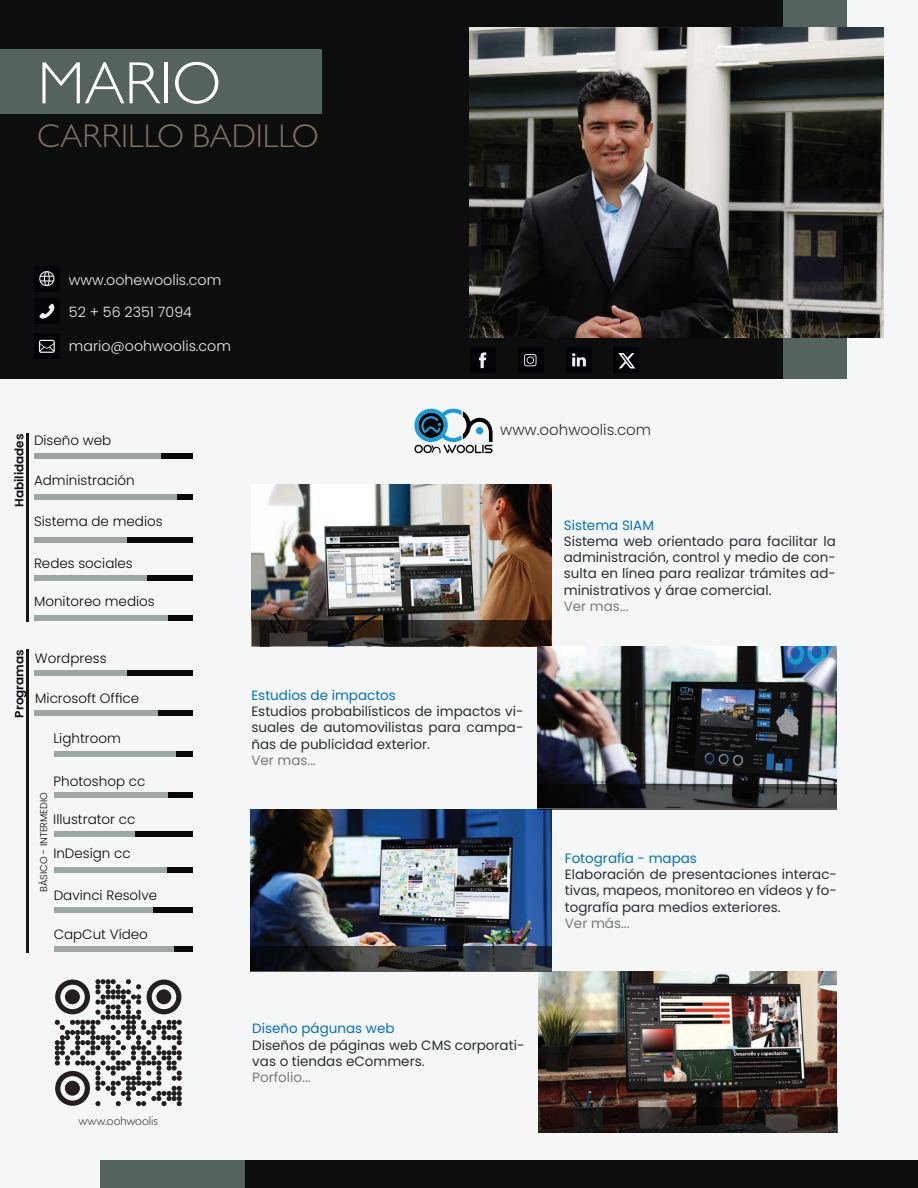
<style>
.page{position:relative;width:918px;height:1188px;background:#f5f7f7}
.page>*{position:absolute;margin:0;border:0;box-sizing:border-box;transform-origin:0 0}
.t1{font:300 60px "Gill Sans";color:#fff}
.t2{font:300 33px "Gill Sans";color:#827063}
.t3{font:300 15px "Poppins";color:#2a2e32}
.t4{font:300 14.25px "Poppins";color:#eff0f0}
.t5{font:13.5px/16.2px "Poppins";color:#2a2e32;text-align:justify}
.t6{font:300 13.5px "Poppins";color:#07090c}
.t7{font:13.5px "Poppins";color:#0671ba}
.t8{font:13.5px "Poppins";color:#767a7c}
.t9{font:300 12.75px "Gill Sans";color:#2a2e32}
.t10{font:600 12px "Poppins";color:#0b0e11}
.t11{font:300 9.75px "Poppins";color:#07090c}
</style>
<div class="page">
<div style="left:0;top:0;width:827px;height:379px;background:#0b0e0d"></div>
<div style="left:0;top:49px;width:322px;height:65px;background:#54635c"></div>
<div style="left:784px;top:0;width:63px;height:379px;background:#54635c"></div>
<div style="left:101px;top:1160px;width:817px;height:28px;background:#0b0e0d"></div>
<div style="left:101px;top:1160px;width:144px;height:28px;background:#54635c"></div>
<div style="left:34px;top:298px;width:26px;height:26px;background:#030408"></div>
<svg style="left:39px;top:304px;width:16px;height:15px"></svg>
<div style="left:34px;top:266px;width:26px;height:25px;background:#030408"></div>
<svg style="left:39px;top:271px;width:15px;height:15px"></svg>
<div style="left:34px;top:333px;width:26px;height:26px;background:#030408"></div>
<svg style="left:39px;top:340px;width:16px;height:13px"></svg>
<div style="left:34px;top:453px;width:158px;height:6px;background:#060907"></div>
<div style="left:34px;top:453px;width:126px;height:6px;background:#9ca7a5"></div>
<div style="left:34px;top:494px;width:158px;height:5px;background:#060907"></div>
<div style="left:34px;top:494px;width:143px;height:5px;background:#9ca7a5"></div>
<div style="left:34px;top:537px;width:158px;height:6px;background:#060907"></div>
<div style="left:34px;top:537px;width:93px;height:6px;background:#9ca7a5"></div>
<div style="left:34px;top:576px;width:158px;height:5px;background:#060907"></div>
<div style="left:34px;top:576px;width:113px;height:5px;background:#9ca7a5"></div>
<div style="left:34px;top:615px;width:158px;height:6px;background:#060907"></div>
<div style="left:34px;top:615px;width:134px;height:6px;background:#9ca7a5"></div>
<hr style="left:26px;top:433px;width:2px;height:189px;background:#181717">
<hr style="left:26px;top:649px;width:2px;height:303px;background:#181717">
<div style="left:34px;top:670px;width:158px;height:6px;background:#060907"></div>
<div style="left:34px;top:670px;width:92px;height:6px;background:#9ca7a5"></div>
<div style="left:34px;top:711px;width:158px;height:5px;background:#060907"></div>
<div style="left:34px;top:711px;width:124px;height:5px;background:#9ca7a5"></div>
<div style="left:54px;top:751px;width:138px;height:6px;background:#060907"></div>
<div style="left:54px;top:751px;width:122px;height:6px;background:#9ca7a5"></div>
<div style="left:54px;top:792px;width:138px;height:6px;background:#060907"></div>
<div style="left:54px;top:792px;width:113px;height:6px;background:#9ca7a5"></div>
<div style="left:54px;top:831px;width:138px;height:5px;background:#060907"></div>
<div style="left:54px;top:831px;width:81px;height:5px;background:#9ca7a5"></div>
<div style="left:54px;top:867px;width:138px;height:6px;background:#060907"></div>
<div style="left:54px;top:867px;width:112px;height:6px;background:#9ca7a5"></div>
<div style="left:54px;top:907px;width:138px;height:6px;background:#060907"></div>
<div style="left:54px;top:907px;width:99px;height:6px;background:#9ca7a5"></div>
<div style="left:54px;top:947px;width:138px;height:5px;background:#060907"></div>
<div style="left:54px;top:947px;width:119px;height:5px;background:#9ca7a5"></div>
<div style="left:470px;top:348px;width:25px;height:25px;background:#030408"></div>
<svg style="left:479px;top:352px;width:7px;height:16px"></svg>
<div style="left:518px;top:348px;width:25px;height:25px;background:#030408"></div>
<svg style="left:524px;top:354px;width:12px;height:12px"></svg>
<div style="left:566px;top:348px;width:25px;height:25px;background:#030408"></div>
<svg style="left:572px;top:353px;width:14px;height:13px"></svg>
<div style="left:614px;top:348px;width:25px;height:25px;background:#030408"></div>
<svg style="left:618px;top:353px;width:17px;height:15px"></svg>
<img style="left:470px;top:27px;width:414px;height:311px">
<img style="left:252px;top:484px;width:299px;height:162px">
<img style="left:537px;top:646px;width:300px;height:138px">
<img style="left:251px;top:809px;width:301px;height:137px">
<img style="left:538px;top:971px;width:299px;height:136px">
<svg style="left:251px;top:946px;width:301px;height:26px;background:#292d2f"></svg>
<svg style="left:252px;top:620px;width:299px;height:25px;background:#272019"></svg>
<svg style="left:537px;top:784px;width:300px;height:25px;background:#2d2f30"></svg>
<svg style="left:414px;top:409px;width:79px;height:44px"></svg>
<svg style="left:538px;top:1107px;width:300px;height:26px;background:#211915"></svg>
<svg style="left:55px;top:979px;width:127px;height:127px"></svg>
<div style="left:65px;top:989px;width:15px;height:15px;background:#231f20;border-radius:50%"></div>
<div style="left:156px;top:989px;width:15px;height:15px;background:#231f20;border-radius:50%"></div>
<div style="left:65px;top:1081px;width:15px;height:15px;background:#231f20;border-radius:50%"></div>
<h1 class="t1" style="left:38px;top:47px;width:185px">MARIO</h1>
<h2 class="t2" style="left:38px;top:116px;width:282px">CARRILLO BADILLO</h2>
<p class="t4" style="left:69px;top:271px;width:154px">www.oohewoolis.com</p>
<p class="t4" style="left:69px;top:304px;width:125px">52 + 56 2351 7094</p>
<p class="t4" style="left:69px;top:338px;width:164px">mario@oohwoolis.com</p>
<p class="t10" style="left:12px;top:507px;width:75px;rotate:-90deg">Habilidades</p>
<p class="t6" style="left:34px;top:433px;width:79px">Diseño web</p>
<p class="t6" style="left:34px;top:473px;width:102px">Administración</p>
<p class="t6" style="left:34px;top:514px;width:130px">Sistema de medios</p>
<p class="t6" style="left:34px;top:556px;width:100px">Redes sociales</p>
<p class="t6" style="left:34px;top:594px;width:122px">Monitoreo medios</p>
<p class="t10" style="left:12px;top:718px;width:70px;rotate:-90deg">Programas</p>
<p class="t6" style="left:35px;top:650px;width:73px">Wordpress</p>
<p class="t6" style="left:35px;top:691px;width:105px">Microsoft Office</p>
<p class="t6" style="left:54px;top:731px;width:69px">Lightroom</p>
<p class="t6" style="left:54px;top:773px;width:93px">Photoshop cc</p>
<p class="t11" style="left:38px;top:892px;width:102px;rotate:-90deg">BÁSICO - INTERMEDIO</p>
<p class="t6" style="left:53px;top:811px;width:84px">Illustrator cc</p>
<p class="t6" style="left:53px;top:845px;width:79px">InDesign cc</p>
<p class="t6" style="left:54px;top:887px;width:105px">Davinci Resolve</p>
<p class="t6" style="left:54px;top:927px;width:96px">CapCut Vídeo</p>
<p class="t3" style="left:500px;top:421px;width:153px">www.oohwoolis.com</p>
<p class="t7" style="left:251px;top:687px;width:146px">Estudios de impactos</p>
<p class="t5" style="left:251px;top:703px;width:274px">Estudios probabilísticos de impactos vi&shy;suales de automovilistas para campa&shy;ñas de publicidad exterior.</p>
<p class="t8" style="left:251px;top:752px;width:66px">Ver mas...</p>
<p class="t7" style="left:564px;top:517px;width:92px">Sistema SIAM</p>
<p class="t5" style="left:564px;top:533px;width:274px">Sistema web orientado para facilitar la administración, control y medio de con&shy;sulta en línea para realizar trámites ad&shy;ministrativos y árae comercial.</p>
<p class="t8" style="left:564px;top:598px;width:66px">Ver mas...</p>
<p class="t7" style="left:565px;top:851px;width:134px">Fotografía - mapas</p>
<p class="t5" style="left:565px;top:867px;width:274px">Elaboración de presentaciones interac&shy;tivas, mapeos, monitoreo en vídeos y fo&shy;tografía para medios exteriores.</p>
<p class="t8" style="left:565px;top:915px;width:66px">Ver más...</p>
<p class="t9" style="left:78px;top:1113px;width:81px">www.oohwoolis</p>
<p class="t7" style="left:252px;top:1021px;width:144px">Diseño págunas web</p>
<p class="t5" style="left:252px;top:1037px;width:274px">Diseños de páginas web CMS corporati&shy;vas o tiendas eCommers.</p>
<p class="t8" style="left:252px;top:1069px;width:60px">Porfolio...</p>
</div>
